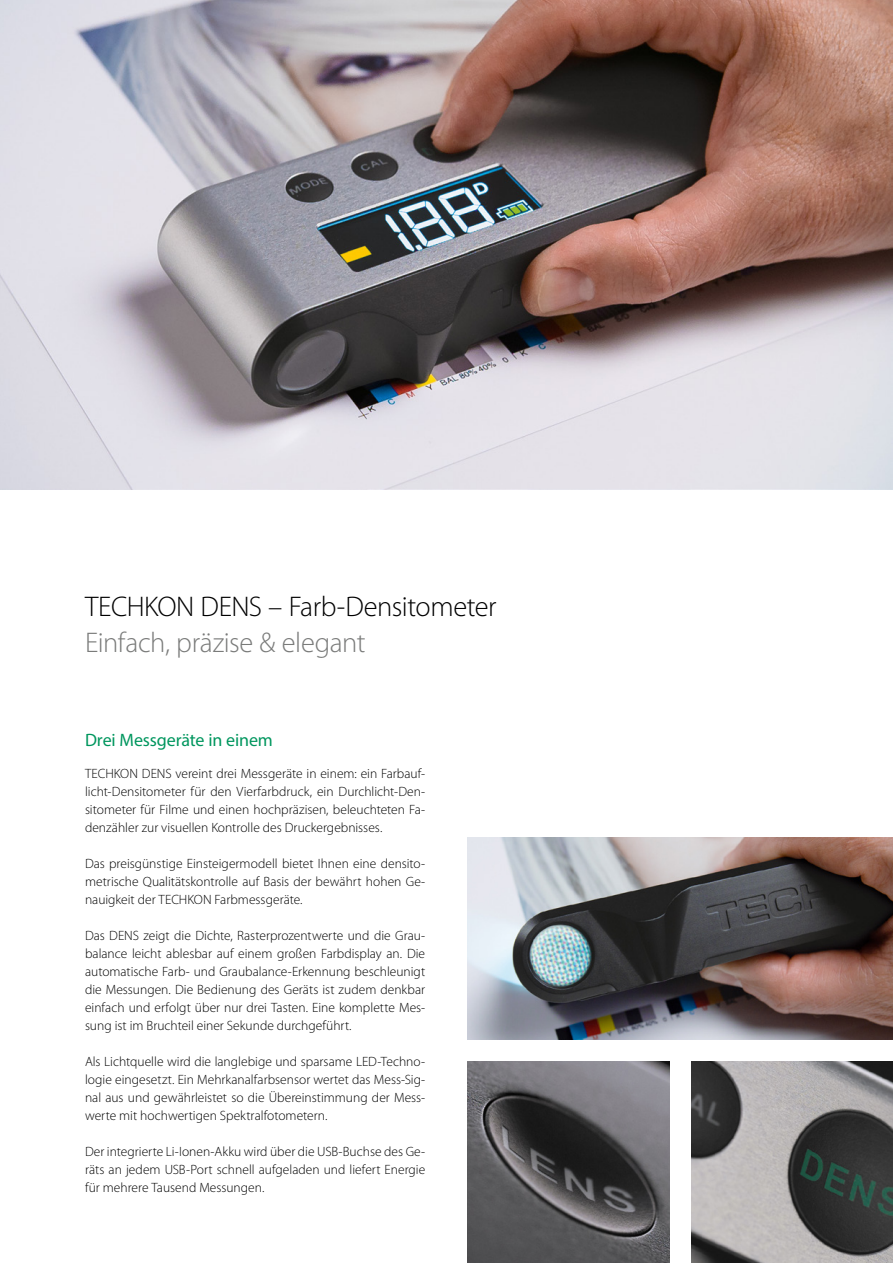
<style>
.page{position:relative;width:893px;height:1263px;background:#fff}
.page>*{position:absolute;margin:0;border:0;box-sizing:border-box;transform-origin:0 0}
.t1{font:300 28.5px "Myriad Pro";letter-spacing:-.015em;color:#000}
.t2{font:300 28.5px "Myriad Pro";letter-spacing:-.01em;color:#7a7b7a}
.t3{font:18px "Myriad Pro";letter-spacing:-.005em;color:#00965e}
.t4{font:300 13.5px/18px "Myriad Pro";color:#000;text-align:justify}
</style>
<div class="page">
<img style="left:468px;top:838px;width:425px;height:202px">
<img style="left:468px;top:1061px;width:202px;height:202px">
<img style="left:691px;top:1061px;width:202px;height:202px">
<img style="left:0;top:0;width:893px;height:489px">
<h1 class="t1" style="left:85px;top:589px;width:413px">TECHKON DENS – Farb-Densitometer</h1>
<h1 class="t2" style="left:85px;top:625px;width:282px">Einfach, präzise &amp; elegant</h1>
<h2 class="t3" style="left:85px;top:729px;width:189px">Drei Messgeräte in einem</h2>
<p class="t4" style="left:85px;top:764px;width:342px">TECHKON DENS vereint drei Messgeräte in einem: ein Farbauf&shy;licht-Densitometer für den Vierfarbdruck, ein Durchlicht-Den&shy;sitometer für Filme und einen hochpräzisen, beleuchteten Fa&shy;denzähler zur visuellen Kontrolle des Druckergebnisses.</p>
<p class="t4" style="left:85px;top:854px;width:342px">Das preisgünstige Einsteigermodell bietet Ihnen eine densito&shy;metrische Qualitätskontrolle auf Basis der bewährt hohen Ge&shy;nauigkeit der TECHKON Farbmessgeräte.</p>
<p class="t4" style="left:85px;top:926px;width:342px">Das DENS zeigt die Dichte, Rasterprozentwerte und die Grau&shy;balance leicht ablesbar auf einem großen Farbdisplay an. Die automatische Farb- und Graubalance-Erkennung beschleunigt die Messungen. Die Bedienung des Geräts ist zudem denkbar einfach und erfolgt über nur drei Tasten. Eine komplette Mes&shy;sung ist im Bruchteil einer Sekunde durchgeführt.</p>
<p class="t4" style="left:85px;top:1052px;width:342px">Als Lichtquelle wird die langlebige und sparsame LED-Techno&shy;logie eingesetzt. Ein Mehrkanalfarbsensor wertet das Mess-Sig&shy;nal aus und gewährleistet so die Übereinstimmung der Mess&shy;werte mit hochwertigen Spektralfotometern.</p>
<p class="t4" style="left:85px;top:1142px;width:342px">Der integrierte Li-Ionen-Akku wird über die USB-Buchse des Ge&shy;räts an jedem USB-Port schnell aufgeladen und liefert Energie für mehrere Tausend Messungen.</p>
</div>
